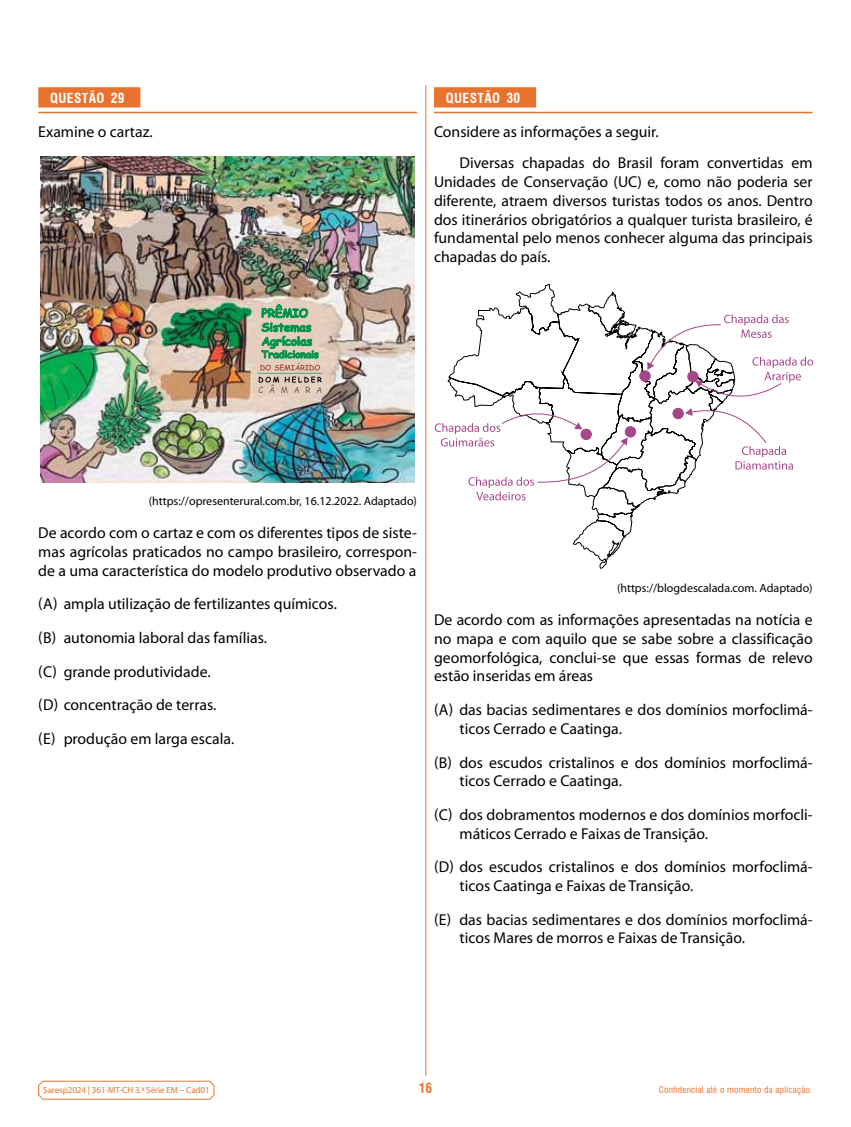
<style>
.page{position:relative;width:851px;height:1127px;background:#fff}
.page>*{position:absolute;margin:0;border:0;box-sizing:border-box;transform-origin:0 0}
.t1{font:15.75px/18.8px "Myriad Pro";color:#000}
.t2{font:700 condensed 13.5px "Swiss 721 BT";letter-spacing:.03em;color:#fff}
.t3{font:700 condensed 13.5px "Swiss 721 BT";color:#e7732f}
.t4{font:12px "Myriad Pro";color:#000}
.t5{font:9px "Myriad Pro";letter-spacing:-.005em;color:#e7732f}
.t6{font:condensed 9px "Swiss 721 BT";letter-spacing:.03em;color:#e7732f}
</style>
<div class="page">
<svg style="left:38px;top:1080px;width:177px;height:20px"></svg>
<hr style="left:425px;top:85px;width:1px;height:991px;background:#e7732f">
<div style="left:434px;top:87px;width:102px;height:20px;background:#e7732f"></div>
<hr style="left:434px;top:112px;width:378px;height:1px;background:#e7732f">
<svg style="left:435px;top:290px;width:378px;height:279px"></svg>
<div style="left:38px;top:87px;width:102px;height:20px;background:#e7732f"></div>
<hr style="left:38px;top:112px;width:379px;height:1px;background:#e7732f">
<img style="left:40px;top:157px;width:374px;height:326px">
<hr style="left:257px;top:373px;width:65px;height:1px;background:#54a275">
<svg style="left:258px;top:304px;width:64px;height:89px;background:#a6b69a"></svg>
<p class="t2" style="left:50px;top:90px;width:76px">QUESTÃO 29</p>
<p class="t1" style="left:38px;top:122px;width:116px">Examine o cartaz.</p>
<p class="t2" style="left:446px;top:90px;width:76px">QUESTÃO 30</p>
<p class="t1" style="left:459px;top:116px;width:354px;line-height:31.5px;text-indent:-26px">Considere as informações a seguir.<br>Diversas chapadas do Brasil foram convertidas em</p>
<p class="t1" style="left:434px;top:172px;width:380px;text-align:justify">Unidades de Conservação (UC) e, como não poderia ser diferente, atraem diversos turistas todos os anos. Dentro dos itinerários obrigatórios a qualquer turista brasileiro, é fundamental pelo menos conhecer alguma das principais chapadas do país.</p>
<p class="t4" style="left:149px;top:493px;width:269px">(https://opresenterural.com.br, 16.12.2022. Adaptado)</p>
<p class="t1" style="left:38px;top:523px;width:380px;text-align:justify">De acordo com o cartaz e com os diferentes tipos de siste&shy;mas agrícolas praticados no campo brasileiro, correspon&shy;de a uma característica do modelo produtivo observado a</p>
<p class="t1" style="left:38px;top:587px;width:300px;line-height:33.6px">(A) ampla utilização de fertilizantes químicos. (B) autonomia laboral das famílias.<br>(C) grande produtividade.<br>(D) concentração de terras.<br>(E) produção em larga escala.</p>
<p class="t4" style="left:617px;top:580px;width:197px">(https://blogdescalada.com. Adaptado)</p>
<p class="t1" style="left:434px;top:610px;width:380px;text-align:justify">De acordo com as informações apresentadas na notícia e no mapa e com aquilo que se sabe sobre a classificação geomorfológica, conclui-se que essas formas de relevo estão inseridas em áreas</p>
<p class="t1" style="left:459px;top:700px;width:353px;text-indent:-26px">(A) das bacias sedimentares e dos domínios morfoclimá&shy;ticos Cerrado e Caatinga.</p>
<p class="t1" style="left:459px;top:752px;width:353px;text-indent:-26px">(B) dos escudos cristalinos e dos domínios morfoclimá&shy;ticos Cerrado e Caatinga.</p>
<p class="t1" style="left:459px;top:805px;width:354px;text-indent:-26px">(C) dos dobramentos modernos e dos domínios morfocli&shy;máticos Cerrado e Faixas de Transição.</p>
<p class="t1" style="left:459px;top:857px;width:353px;text-indent:-26px">(D) dos escudos cristalinos e dos domínios morfoclimá&shy;ticos Caatinga e Faixas de Transição.</p>
<p class="t1" style="left:459px;top:910px;width:353px;text-indent:-26px">(E) das bacias sedimentares e dos domínios morfoclimá&shy;ticos Mares de morros e Faixas de Transição.</p>
<p class="t5" style="left:43px;top:1084px;width:168px">Saresp2024 | 361-MT-CH 3.ª Série EM – Cad01</p>
<p class="t3" style="left:418px;top:1079px;width:15px">16</p>
<p class="t6" style="left:658px;top:1084px;width:155px">Confidencial até o momento da aplicação.</p>
</div>
